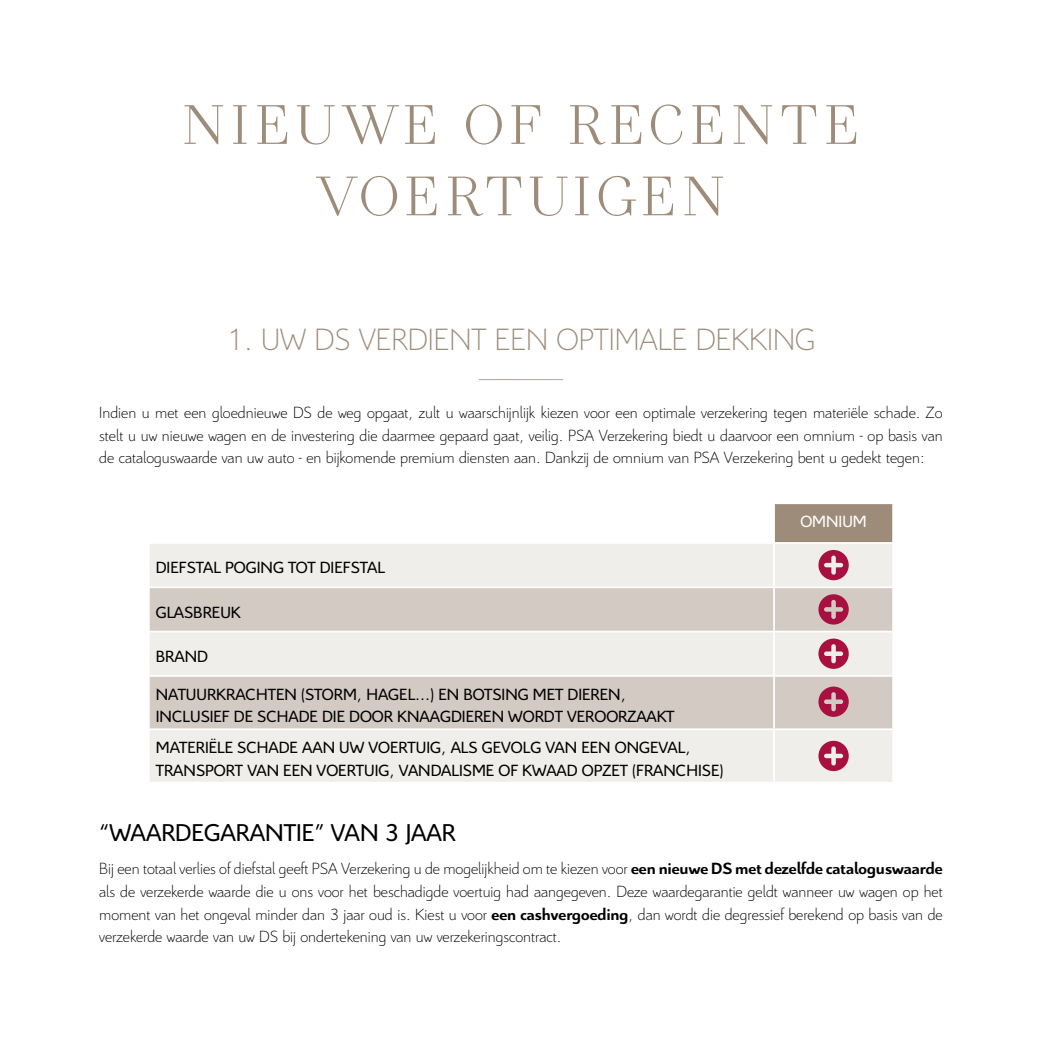
<style>
.page{position:relative;width:1042px;height:1042px;background:#fff}
.page>*{position:absolute;margin:0;border:0;box-sizing:border-box;transform-origin:0 0}
.t1{font:300 59.5px/71.4px "DS Title Small";letter-spacing:.07em;color:#9e8c7a;text-align:center}
.t2{font:300 33.25px "Citroen";color:#9e8c7a}
.t3{font:26.25px "Citroen";color:#000}
.t4{font:300 17.5px/22.8px "Citroen";color:#000;text-align:justify}
.t5{font:17.5px/37.4px "Citroen";color:#000}
.t6{font:17.5px "Citroen";color:#fff}
.s1{font-weight:700}
</style>
<div class="page">
<div style="left:774px;top:503px;width:119px;height:40px;background:#9e8c7a"></div>
<div style="left:150px;top:544px;width:742px;height:238px;background:#f0eeeb"></div>
<svg style="left:150px;top:588px;width:742px;height:140px;background:#dcd6cf"></svg>
<hr style="left:774px;top:502px;width:120px;height:2px;background:#fff">
<hr style="left:773px;top:504px;width:2px;height:38px;background:#fff">
<hr style="left:892px;top:504px;width:2px;height:38px;background:#fff">
<hr style="left:774px;top:542px;width:120px;height:2px;background:#fff">
<hr style="left:773px;top:544px;width:2px;height:42px;background:#fff">
<hr style="left:148px;top:586px;width:626px;height:2px;background:#fff">
<hr style="left:774px;top:586px;width:120px;height:2px;background:#fff">
<hr style="left:773px;top:588px;width:2px;height:43px;background:#fff">
<hr style="left:148px;top:631px;width:626px;height:1px;background:#fff">
<hr style="left:774px;top:631px;width:120px;height:1px;background:#fff">
<hr style="left:773px;top:632px;width:2px;height:43px;background:#fff">
<hr style="left:148px;top:675px;width:626px;height:2px;background:#fff">
<hr style="left:774px;top:675px;width:120px;height:2px;background:#fff">
<hr style="left:773px;top:677px;width:2px;height:51px;background:#fff">
<hr style="left:148px;top:728px;width:626px;height:2px;background:#fff">
<hr style="left:774px;top:728px;width:120px;height:2px;background:#fff">
<hr style="left:773px;top:730px;width:2px;height:52px;background:#fff">
<svg style="left:818px;top:550px;width:31px;height:30px"></svg>
<svg style="left:818px;top:594px;width:31px;height:30px"></svg>
<svg style="left:818px;top:638px;width:31px;height:31px"></svg>
<svg style="left:818px;top:686px;width:31px;height:31px"></svg>
<svg style="left:818px;top:741px;width:31px;height:30px"></svg>
<hr style="left:479px;top:379px;width:84px;height:1px;background:#9e8c7a">
<h1 class="t1" style="left:181px;top:89px;width:680px">NIEUWE OF RECENTE<br>VOERTUIGEN</h1>
<h2 class="t2" style="left:226px;top:316px;width:590px">1. UW DS VERDIENT EEN OPTIMALE DEKKING</h2>
<p class="t4" style="left:99px;top:400px;width:845px">Indien u met een gloednieuwe DS de weg opgaat, zult u waarschijnlijk kiezen voor een optimale verzekering tegen materiële schade. Zo stelt u uw nieuwe wagen en de investering die daarmee gepaard gaat, veilig. PSA Verzekering biedt u daarvoor een omnium - op basis van de cataloguswaarde van uw auto - en bijkomende premium diensten aan. Dankzij de omnium van PSA Verzekering bent u gedekt tegen:</p>
<p class="t5" style="left:156px;top:548px;width:231px">DIEFSTAL POGING TOT DIEFSTAL</p>
<p class="t5" style="left:156px;top:593px;width:86px">GLASBREUK</p>
<p class="t5" style="left:156px;top:637px;width:471px">BRAND<br>NATUURKRACHTEN (STORM, HAGEL...) EN BOTSING MET DIEREN,</p>
<p class="t5" style="left:156px;top:700px;width:536px;line-height:30.6px">INCLUSIEF DE SCHADE DIE DOOR KNAAGDIEREN WORDT VEROORZAAKT<br>MATERIËLE SCHADE AAN UW VOERTUIG, ALS GEVOLG VAN EEN ONGEVAL,</p>
<p class="t5" style="left:156px;top:750px;width:569px">TRANSPORT VAN EEN VOERTUIG, VANDALISME OF KWAAD OPZET (FRANCHISE)</p>
<p class="t6" style="left:800px;top:510px;width:68px">OMNIUM</p>
<h3 class="t3" style="left:99px;top:815px;width:358px">“WAARDEGARANTIE” VAN 3 JAAR</h3>
<p class="t4" style="left:99px;top:856px;width:845px">Bij een totaal verlies of diefstal geeft PSA Verzekering u de mogelijkheid om te kiezen voor <span class="s1">een nieuwe DS met dezelfde cataloguswaarde </span>als de verzekerde waarde die u ons voor het beschadigde voertuig had aangegeven. Deze waardegarantie geldt wanneer uw wagen op het moment van het ongeval minder dan 3 jaar oud is. Kiest u voor <span class="s1">een cashvergoeding</span>, dan wordt die degressief berekend op basis van de verzekerde waarde van uw DS bij ondertekening van uw verzekeringscontract.</p>
</div>
